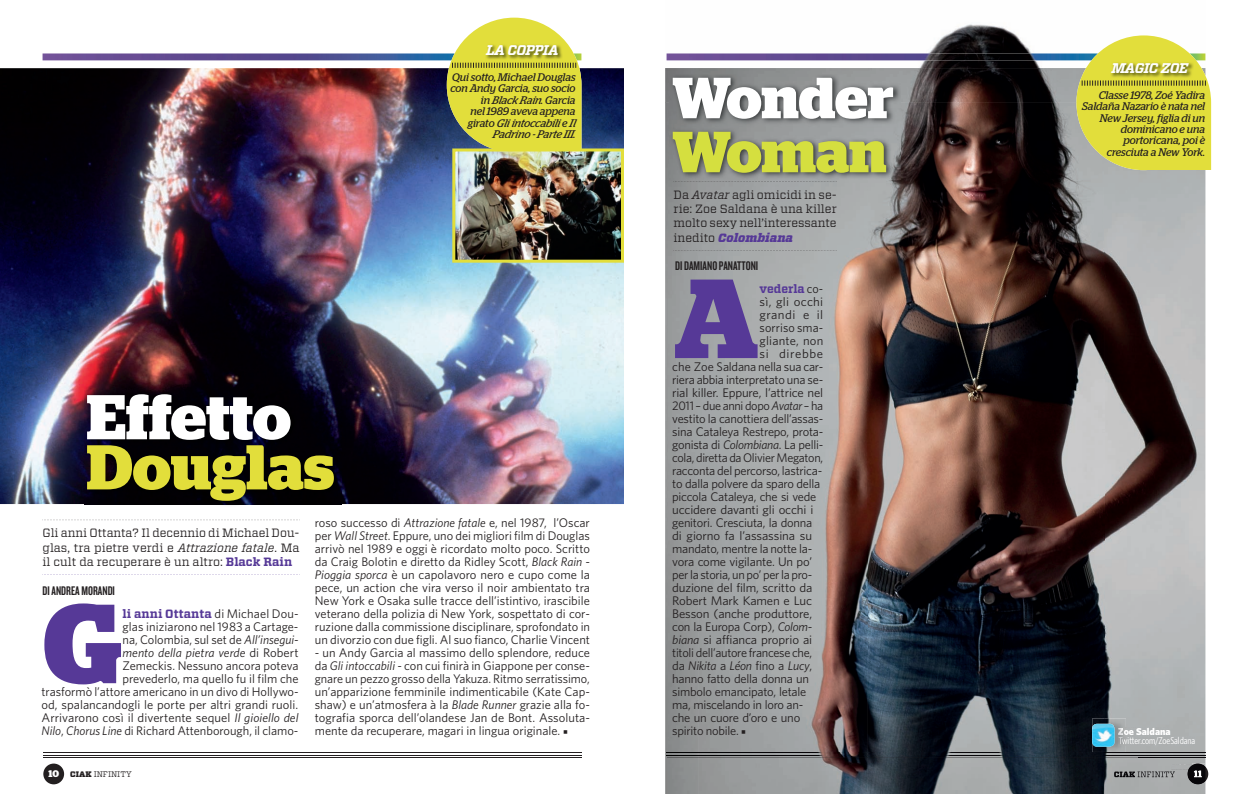
<style>
.page{position:relative;width:1248px;height:794px;background:#fff}
.page>*{position:absolute;margin:0;border:0;box-sizing:border-box;transform-origin:0 0}
.t1{font:700 112.1px "Stag";color:#563997}
.t2{font:700 63px "Stag";color:#fff}
.t3{font:700 63px "Stag";color:#e2de3b}
.t4{font:700 57.9px "Stag";letter-spacing:-.005em;color:#fff}
.t5{font:700 57.9px "Stag";color:#d5df3f}
.t6{font:italic 700 14px "Vitesse";letter-spacing:-.04em;color:#fff}
.t7{font:13px "Knockout 48 Featherweight";color:#231f20}
.t8{font:12.5px/13px "Whitney";letter-spacing:-.015em;color:#231f20;text-align:justify}
.t9{font:italic 12.5px "Whitney";letter-spacing:-.015em;color:#231f20}
.t10{font:12.5px "Whitney";letter-spacing:.02em;color:#231f20}
.t11{font:12.5px "Whitney";letter-spacing:.005em;color:#231f20}
.t12{font:12.5px "Whitney";letter-spacing:.015em;color:#231f20}
.t13{font:12.5px "Whitney";letter-spacing:.035em;color:#231f20}
.t14{font:12.5px "Whitney";letter-spacing:.05em;color:#231f20}
.t15{font:12px/14.4px "Vitesse";color:#231f20;text-align:justify}
.t16{font:700 12px "Vitesse";letter-spacing:.005em;color:#563997}
.t17{font:italic 11px/11.5px "Stag";letter-spacing:-.005em;color:#231f20;text-align:right}
.t18{font:10px "Whitney Condensed";color:#fff}
.t19{font:900 10px "Whitney";color:#fff}
.t20{font:8px "Vitesse";color:#231f20}
.s1{font-style:italic}
.s2{font-weight:700;color:#563997}
.s3{font-family:"Whitney";font-weight:400;font-size:12.5px;color:#231f20}
.s4{font-family:"Stag";font-weight:700;font-size:9.6px;color:#fff}
.s5{font-weight:900}
.s6{font-family:"Minion Pro";font-size:12px}
.s7{font-weight:900;font-style:italic;color:#563997}
.s8{font-style:normal}
</style>
<div class="page">
<img style="left:0;top:68px;width:624px;height:436px">
<img style="left:43px;top:53px;width:404px;height:7px">
<hr style="left:43px;top:757px;width:538px;height:1px;background:#231f20">
<hr style="left:43px;top:755px;width:538px;height:1px;background:#231f20">
<hr style="left:43px;top:752px;width:538px;height:1px;background:#231f20">
<div style="left:43px;top:763px;width:21px;height:21px;background:#231f20;border-radius:50%"></div>
<svg style="left:44px;top:520px;width:254px;height:1px"></svg>
<svg style="left:44px;top:574px;width:254px;height:1px"></svg>
<img style="left:84px;top:390px;width:257px;height:115px">
<img style="left:666px;top:24px;width:410px;height:44px">
<img style="left:665px;top:68px;width:411px;height:34px">
<img style="left:665px;top:102px;width:33px;height:692px">
<img style="left:867px;top:102px;width:236px;height:692px">
<img style="left:1103px;top:170px;width:102px;height:624px">
<img style="left:698px;top:179px;width:169px;height:615px">
<img style="left:1170px;top:764px;width:17px;height:6px">
<img style="left:666px;top:53px;width:410px;height:7px">
<svg style="left:1187px;top:763px;width:21px;height:21px"></svg>
<img style="left:1113px;top:771px;width:21px;height:6px">
<img style="left:1137px;top:771px;width:37px;height:6px">
<img style="left:666px;top:755px;width:539px;height:3px">
<img style="left:666px;top:752px;width:539px;height:1px">
<img style="left:1125px;top:727px;width:45px;height:8px">
<img style="left:1125px;top:737px;width:69px;height:8px">
<svg style="left:1076px;top:35px;width:134px;height:135px;background:#d8d653"></svg>
<img style="left:670px;top:74px;width:230px;height:105px">
<svg style="left:673px;top:181px;width:163px;height:1px"></svg>
<svg style="left:673px;top:250px;width:163px;height:1px"></svg>
<img style="left:1092px;top:718px;width:33px;height:34px">
<svg style="left:1117px;top:727px;width:8px;height:18px"></svg>
<svg style="left:1091px;top:727px;width:1px;height:16px"></svg>
<img style="left:1092px;top:723px;width:22px;height:23px">
<img style="left:447px;top:18px;width:177px;height:245px">
<h2 class="t2" style="left:86px;top:380px;width:206px">Effetto</h2>
<h2 class="t3" style="left:86px;top:430px;width:249px">Douglas</h2>
<p class="t6" style="left:486px;top:41px;width:74px">LA COPPIA</p>
<p class="t17" style="left:450px;top:71px;width:129px">Qui sotto, Michael Douglas con Andy Garcia, suo socio in Black Rain. Garcia<br>nel 1989 aveva appena<br>g i r a t o Gliintoccabilie Il<br>Padrino -Parte III.</p>
<p class="t15" style="left:43px;top:525px;width:258px">Gli anni Ottanta? Il decennio di Michael Dou&shy;glas, tra pietre verdi e <span class="s1">Attrazione fatale</span>. Ma il cult da recuperare è un altro: <span class="s2">Black Rain</span></p>
<p class="t7" style="left:43px;top:582px;width:74px">DI ANDREA MORANDI</p>
<h1 class="t1" style="left:43px;top:578px;width:80px">G</h1>
<p class="t16" style="left:123px;top:606px;width:177px">li anni Ottanta <span class="s3">di Michael Dou-</span></p>
<p class="t8" style="left:42px;top:620px;width:258px;text-align:right">glas iniziarono nel 1983 a Cartage-<br>na, Colombia, sul set de <span class="s1">All’insegui-<br>mento della pietra verde</span> di Robert<br>Zemeckis. Nessuno ancora poteva<br>prevederlo, ma quello fu il film che<br>trasformò l’attore americano in un divo di Hollywo&shy;od, spalancandogli le porte per altri grandi ruoli.<br>Arrivarono così il divertente sequel <span class="s1">Il gioiello del Nilo</span>, <span class="s1">Chorus Line</span> di Richard Attenborough, il clamo-</p>
<p class="t20" style="left:48px;top:769px;width:85px"><span class="s4">10</span> <span class="s5">CIAK</span> INFINITY</p>
<p class="t8" style="left:315px;top:516px;width:277px">roso successo di <span class="s1">Attrazione fatale</span> e, nel 1987, l’Oscar per <span class="s1">Wall Street</span>. Eppure, uno dei migliori film di Douglas arrivò nel 1989 e oggi è ricordato molto poco. Scritto da Craig Bolotin e diretto da Ridley Scott, <span class="s1">Black Rain - Pioggia sporca</span> è un capolavoro nero e cupo come la pece, un action che vira verso il noir ambientato tra New York e Osaka sulle tracce dell’istintivo, irascibile veterano della polizia di New York, sospettato di cor&shy;ruzione dalla commissione disciplinare, sprofondato in un divorzio con due figli. Al suo fianco, Charlie Vincent</p>
<p class="t8" style="left:315px;top:646px;width:277px">- un Andy Garcia al massimo dello splendore, reduce da <span class="s1">Gli intoccabili</span> - con cui finirà in Giappone per conse&shy;gnare un pezzo grosso della Yakuza. Ritmo serratissimo, un’apparizione femminile indimenticabile (Kate Cap&shy;shaw) e un’atmosfera à la <span class="s1">Blade Runner</span> grazie alla fo&shy;tografia sporca dell’olandese Jan de Bont. Assoluta&shy;mente da recuperare, magari in lingua originale. <span class="s6">■</span></p>
<p class="t6" style="left:1111px;top:59px;width:78px">MAGIC ZOE</p>
<p class="t17" style="left:1081px;top:89px;width:124px">Classe 1978, Zoé Yadira<br>Saldaña Nazario è nata nel<br>New Jersey, figlia di un dominicano e una portoricana, poi è cresciuta a New York.</p>
<h3 class="t4" style="left:672px;top:64px;width:223px">Wonder</h3>
<h3 class="t5" style="left:672px;top:118px;width:216px">Woman</h3>
<p class="t15" style="left:673px;top:187px;width:165px">Da <span class="s1">Avatar</span> agli omicidi in se&shy;rie: Zoe Saldana è una killer molto sexy nell’interessante inedito <span class="s7">Colombiana</span></p>
<p class="t7" style="left:675px;top:258px;width:85px">DI DAMIANO PANATTONI</p>
<h1 class="t1" style="left:674px;top:253px;width:86px">A</h1>
<p class="t16" style="left:759px;top:281px;width:65px">vederla <span class="s3">co-</span></p>
<p class="t10" style="left:759px;top:293px;width:65px">sì, gli occhi</p>
<p class="t13" style="left:759px;top:306px;width:65px">grandi e il</p>
<p class="t11" style="left:759px;top:319px;width:65px">sorriso sma-</p>
<p class="t12" style="left:759px;top:332px;width:65px">gliante, non</p>
<p class="t14" style="left:759px;top:345px;width:65px">si direbbe</p>
<p class="t8" style="left:672px;top:360px;width:152px">che Zoe Saldana nella sua car-</p>
<p class="t8" style="left:672px;top:373px;width:152px">riera abbia interpretato una se-</p>
<p class="t8" style="left:672px;top:386px;width:152px">rial killer. Eppure, l’attrice nel</p>
<p class="t8" style="left:672px;top:399px;width:152px">2011 – due anni dopo <span class="s1">Avatar</span> – ha</p>
<p class="t8" style="left:672px;top:412px;width:153px">vestito la canottiera dell’assas-</p>
<p class="t8" style="left:672px;top:425px;width:152px">sina Cataleya Restrepo, prota-</p>
<p class="t8" style="left:672px;top:438px;width:153px">gonista di <span class="s1">Colombiana</span>. La pelli-</p>
<p class="t8" style="left:672px;top:451px;width:152px">cola, diretta da Olivier Megaton,</p>
<p class="t8" style="left:672px;top:464px;width:151px">racconta del percorso, lastrica-</p>
<p class="t8" style="left:672px;top:477px;width:149px">to dalla polvere da sparo della</p>
<p class="t8" style="left:672px;top:490px;width:145px">piccola Cataleya, che si vede</p>
<p class="t8" style="left:672px;top:503px;width:143px">uccidere davanti gli occhi i</p>
<p class="t8" style="left:672px;top:516px;width:141px">genitori. Cresciuta, la donna</p>
<p class="t8" style="left:672px;top:529px;width:141px">di giorno fa l’assassina su</p>
<p class="t8" style="left:672px;top:542px;width:142px">mandato, mentre la notte la-</p>
<p class="t8" style="left:672px;top:555px;width:141px">vora come vigilante. Un po’</p>
<p class="t8" style="left:672px;top:568px;width:141px">per la storia, un po’ per la pro-</p>
<p class="t8" style="left:672px;top:581px;width:142px">duzione del film, scritto da</p>
<p class="t8" style="left:672px;top:594px;width:141px">Robert Mark Kamen e Luc</p>
<p class="t8" style="left:672px;top:607px;width:141px">Besson (anche produttore,</p>
<p class="t8" style="left:672px;top:620px;width:142px">con la Europa Corp), <span class="s1">Colom-</span></p>
<p class="t8" style="left:672px;top:633px;width:141px"><span class="s1">biana</span> si affianca proprio ai</p>
<p class="t8" style="left:672px;top:646px;width:142px">titoli dell’autore francese che,</p>
<p class="t9" style="left:672px;top:657px;width:142px"><span class="s8">da</span> Nikita <span class="s8">a</span> Léon <span class="s8">fino a</span> Lucy<span class="s8">,</span></p>
<p class="t8" style="left:672px;top:672px;width:138px">hanno fatto della donna un</p>
<p class="t8" style="left:672px;top:685px;width:135px">simbolo emancipato, letale</p>
<p class="t8" style="left:672px;top:698px;width:132px">ma, miscelando in loro an-</p>
<p class="t8" style="left:672px;top:711px;width:130px">che un cuore d’oro e uno</p>
<p class="t8" style="left:672px;top:724px;width:75px">spirito nobile. <span class="s6">■</span></p>
<p class="t19" style="left:1117px;top:724px;width:54px">Zoe Saldana</p>
<p class="t18" style="left:1118px;top:734px;width:78px">Twitter.com/ZoeSaldana</p>
</div>
